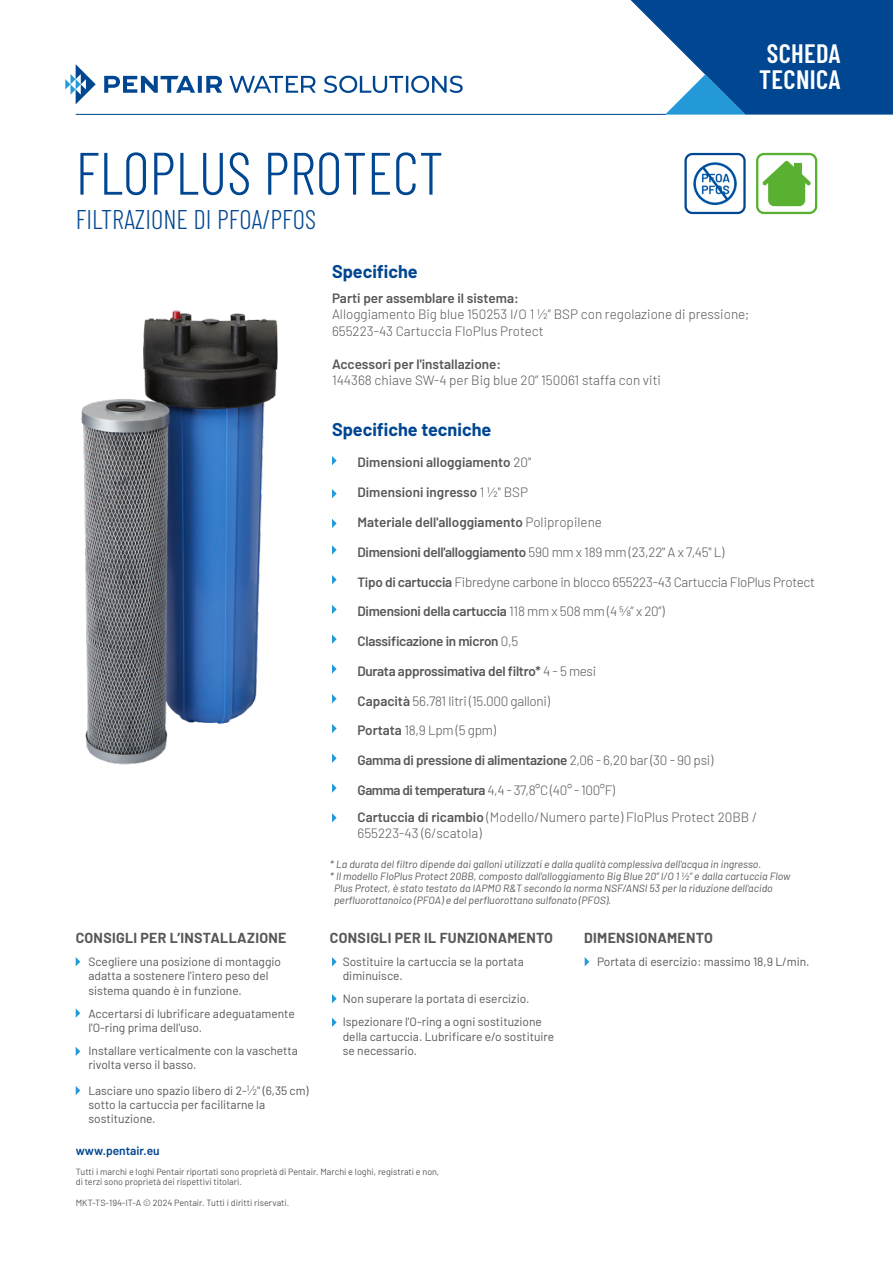
<style>
.page{position:relative;width:893px;height:1263px;background:#fff}
.page>*{position:absolute;margin:0;border:0;box-sizing:border-box;transform-origin:0 0}
.t1{font:300 59.7px "Barlow Condensed";color:#004691}
.t2{font:300 27px "Barlow Condensed";color:#004691}
.t3{font:600 26.55px/26.2px "Barlow Condensed";letter-spacing:.015em;color:#fff}
.t4{font:700 18px "Barlow";color:#004691}
.t5{font:700 14.1px "Barlow";letter-spacing:.02em;color:#575756}
.t6{font:300 13.5px/16.5px "Barlow";color:#575756}
.t7{font:600 13.5px "Barlow";letter-spacing:-.02em;color:#575756}
.t8{font:600 13.5px "Barlow";color:#575756}
.t9{font:300 13.5px "Barlow";letter-spacing:-.02em;color:#575756}
.t10{font:12px/14.4px "Barlow";color:#575756}
.t11{font:600 12px "Barlow";color:#004691}
.t12{font:italic 10.5px "Barlow";color:#575756}
.t13{font:9px/10.5px "Barlow";color:#575756}
.s1{font-weight:300}
.s2{font-weight:600}
.s3{font-weight:300;font-size:13.5px}
</style>
<div class="page">
<svg style="left:65px;top:64px;width:398px;height:40px"></svg>
<hr style="left:76px;top:114px;width:590px;height:1px;background:#004691">
<svg style="left:631px;top:0;width:262px;height:115px"></svg>
<img style="left:81px;top:311px;width:197px;height:454px">
<svg style="left:332px;top:456px;width:5px;height:9px"></svg>
<svg style="left:332px;top:489px;width:5px;height:9px"></svg>
<svg style="left:332px;top:519px;width:5px;height:9px"></svg>
<svg style="left:332px;top:545px;width:5px;height:9px"></svg>
<svg style="left:332px;top:575px;width:5px;height:9px"></svg>
<svg style="left:332px;top:605px;width:5px;height:9px"></svg>
<svg style="left:332px;top:634px;width:5px;height:10px"></svg>
<svg style="left:332px;top:664px;width:5px;height:10px"></svg>
<svg style="left:332px;top:694px;width:5px;height:9px"></svg>
<svg style="left:332px;top:724px;width:5px;height:9px"></svg>
<svg style="left:332px;top:754px;width:5px;height:9px"></svg>
<svg style="left:332px;top:783px;width:5px;height:10px"></svg>
<svg style="left:332px;top:813px;width:5px;height:9px"></svg>
<img style="left:687px;top:156px;width:56px;height:55px">
<div style="left:684px;top:153px;width:62px;height:61px;border:2px solid #004691;border-radius:7px"></div>
<svg style="left:759px;top:156px;width:55px;height:55px"></svg>
<div style="left:756px;top:153px;width:61px;height:61px;border:2px solid #5ab031;border-radius:7px"></div>
<svg style="left:76px;top:957px;width:4px;height:9px"></svg>
<svg style="left:332px;top:957px;width:5px;height:9px"></svg>
<svg style="left:585px;top:957px;width:4px;height:9px"></svg>
<svg style="left:76px;top:1009px;width:4px;height:9px"></svg>
<svg style="left:332px;top:994px;width:5px;height:9px"></svg>
<svg style="left:76px;top:1047px;width:4px;height:9px"></svg>
<svg style="left:332px;top:1018px;width:5px;height:9px"></svg>
<svg style="left:76px;top:1086px;width:4px;height:9px"></svg>
<h3 class="t3" style="left:759px;top:38px;width:83px">SCHEDA<br>TECNICA</h3>
<h1 class="t1" style="left:76px;top:131px;width:369px">FLOPLUS PROTECT</h1>
<h2 class="t2" style="left:76px;top:200px;width:242px">FILTRAZIONE DI PFOA/PFOS</h2>
<h3 class="t4" style="left:332px;top:258px;width:87px">Specifiche</h3>
<p class="t8" style="left:332px;top:288px;width:188px">Parti per assemblare il sistema:</p>
<p class="t6" style="left:332px;top:305px;width:419px">Alloggiamento Big blue 150253 I/O 1 ½” BSP con regolazione di pressione;<br>655223-43 Cartuccia FloPlus Protect</p>
<p class="t8" style="left:332px;top:354px;width:171px">Accessori per l'installazione:</p>
<p class="t6" style="left:332px;top:371px;width:330px">144368 chiave SW-4 per Big blue 20” 150061 staffa con viti</p>
<h3 class="t4" style="left:332px;top:416px;width:161px">Specifiche tecniche</h3>
<p class="t8" style="left:357px;top:453px;width:175px">Dimensioni alloggiamento <span class="s1">20"</span></p>
<p class="t8" style="left:357px;top:482px;width:172px">Dimensioni ingresso <span class="s1">1 1/2" BSP</span></p>
<p class="t8" style="left:357px;top:512px;width:246px">Materiale dell'alloggiamento <span class="s1">Polipropilene</span></p>
<p class="t7" style="left:357px;top:542px;width:368px">Dimensioni dell'alloggiamento <span class="s1">590 mm x 189 mm (23,22" A x 7,45" L)</span></p>
<p class="t9" style="left:357px;top:572px;width:459px"><span class="s2">Tipo di cartuccia</span> Fibredyne carbone in blocco 655223-43 Cartuccia FloPlus Protect</p>
<p class="t7" style="left:357px;top:601px;width:309px">Dimensioni della cartuccia <span class="s1">118 mm x 508 mm (4 ⅝” x 20”)</span></p>
<p class="t7" style="left:357px;top:631px;width:162px">Classificazione in micron <span class="s1">0,5</span></p>
<p class="t7" style="left:357px;top:661px;width:240px">Durata approssimativa del filtro* <span class="s1">4 - 5 mesi</span></p>
<p class="t9" style="left:357px;top:691px;width:194px"><span class="s2">Capacità</span> 56.781 litri (15.000 galloni)</p>
<p class="t6" style="left:357px;top:721px;width:140px"><span class="s2">Portata</span> 18,9 Lpm (5 gpm)</p>
<p class="t7" style="left:357px;top:750px;width:357px">Gamma di pressione di alimentazione <span class="s1">2,06 - 6,20 bar (30 - 90 psi)</span></p>
<p class="t6" style="left:357px;top:775px;width:401px;line-height:27px"><span class="s2">Gamma di temperatura</span> 4,4 - 37,8°C (40° - 100°F)<br><span class="s2">Cartuccia di ricambio</span> (Modello/Numero parte) FloPlus Protect 20BB /</p>
<p class="t6" style="left:357px;top:824px;width:126px">655223-43 (6/scatola)</p>
<p class="t12" style="left:330px;top:857px;width:433px">* La durata del filtro dipende dai galloni utilizzati e dalla qualità complessiva dell'acqua in ingresso.</p>
<p class="t12" style="left:330px;top:869px;width:462px">* Il modello FloPlus Protect 20BB, composto dall'alloggiamento Big Blue 20” I/O 1 1/2” e dalla cartuccia Flow</p>
<p class="t12" style="left:334px;top:881px;width:440px">Plus Protect, è stato testato da IAPMO R&amp;T secondo la norma NSF/ANSI 53 per la riduzione dell'acido</p>
<p class="t12" style="left:334px;top:893px;width:279px">perfluorottanoico (PFOA) e del perfluorottano sulfonato (PFOS).</p>
<p class="t5" style="left:76px;top:927px;width:212px">CONSIGLI PER L’INSTALLAZIONE</p>
<p class="t10" style="left:88px;top:953px;width:194px">Scegliere una posizione di montaggio adatta a sostenere l'intero peso del sistema quando è in funzione.</p>
<p class="t10" style="left:88px;top:1005px;width:208px">Accertarsi di lubrificare adeguatamente l'O-ring prima dell'uso.</p>
<p class="t10" style="left:88px;top:1042px;width:211px">Installare verticalmente con la vaschetta rivolta verso il basso.</p>
<p class="t10" style="left:88px;top:1082px;width:222px">Lasciare uno spazio libero di 2-<span class="s3">1/2</span>" (6,35 cm) sotto la cartuccia per facilitarne la sostituzione.</p>
<p class="t5" style="left:330px;top:927px;width:225px">CONSIGLI PER IL FUNZIONAMENTO</p>
<p class="t10" style="left:343px;top:953px;width:183px">Sostituire la cartuccia se la portata diminuisce.</p>
<p class="t10" style="left:343px;top:986px;width:201px;line-height:23.1px">Non superare la portata di esercizio.<br>Ispezionare l'O-ring a ogni sostituzione</p>
<p class="t10" style="left:343px;top:1028px;width:213px">della cartuccia. Lubrificare e/o sostituire se necessario.</p>
<p class="t11" style="left:76px;top:1142px;width:85px">www.pentair.eu</p>
<p class="t13" style="left:76px;top:1165px;width:365px">Tutti i marchi e loghi Pentair riportati sono proprietà di Pentair. Marchi e loghi, registrati e non, di terzi sono proprietà dei rispettivi titolari.</p>
<p class="t13" style="left:76px;top:1197px;width:215px">MKT-TS-194-IT-A © 2024 Pentair. Tutti i diritti riservati.</p>
<p class="t5" style="left:584px;top:927px;width:130px">DIMENSIONAMENTO</p>
<p class="t10" style="left:597px;top:953px;width:214px">Portata di esercizio: massimo 18,9 L/min.</p>
</div>
